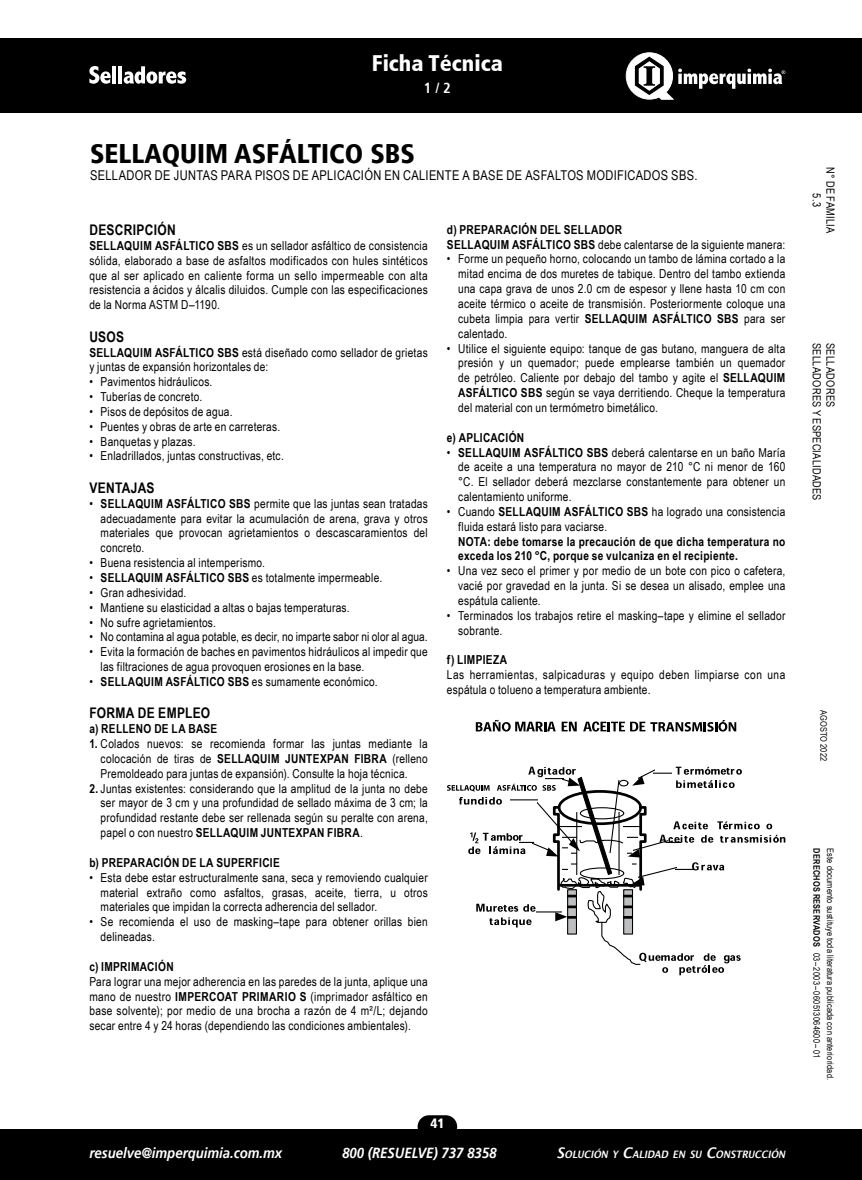
<style>
.page{position:relative;width:862px;height:1180px;background:#fff}
.page>*{position:absolute;margin:0;border:0;box-sizing:border-box;transform-origin:0 0}
.t1{font:900 condensed 27px "Frutiger 77";color:#000}
.t2{font:900 condensed 22.5px "Frutiger 77";color:#fff}
.t3{font:italic 700 14.62px "Frutiger 66";color:#fff;scale:.9 1}
.t4{font:700 14.62px "Arial Narrow";letter-spacing:.02em;color:#000}
.t5{font:700 condensed 14.62px "Frutiger 67";color:#fff}
.t6{font:13.5px "Arial Narrow";letter-spacing:.025em;color:#000}
.t7{font:900 condensed 13.5px "Frutiger 77";color:#fff}
.t8{font:12.38px/14.8px "Arial Narrow";letter-spacing:.02em;color:#000;text-align:justify}
.t9{font:700 12.38px/14.8px "Arial Narrow";letter-spacing:.025em;color:#000}
.t10{font:11.25px/13.5px "Arial Narrow";letter-spacing:.025em;color:#000;text-align:center}
.t11{font:italic 10.35px "Lucida Becker Sans Demi";color:#fff;scale:.9 1}
.t12{font:9px/13.5px "Arial Narrow";letter-spacing:.02em;color:#000}
.t13{font:700 9px "Arial Narrow";letter-spacing:.025em;color:#000}
.s1{font-weight:700}
.s2{font-weight:400}
.s3{font-size:14.62px}
</style>
<div class="page">
<div style="left:0;top:38px;width:861px;height:75px;background:#000"></div>
<div style="left:0;top:1129px;width:861px;height:51px;background:#000"></div>
<div style="left:417px;top:1115px;width:40px;height:23px;background:#000;border-radius:11px"></div>
<svg style="left:625px;top:52px;width:159px;height:48px"></svg>
<svg style="left:89px;top:66px;width:22px;height:18px"></svg>
<hr style="left:112px;top:66px;width:4px;height:17px;background:#fff">
<hr style="left:118px;top:66px;width:4px;height:17px;background:#fff">
<svg style="left:124px;top:66px;width:62px;height:18px"></svg>
<svg style="left:475px;top:720px;width:80px;height:12px"></svg>
<svg style="left:561px;top:722px;width:15px;height:9px"></svg>
<svg style="left:583px;top:720px;width:152px;height:12px"></svg>
<svg style="left:447px;top:766px;width:337px;height:209px"></svg>
<h2 class="t2" style="left:371px;top:50px;width:132px">Ficha Técnica</h2>
<p class="t5" style="left:423px;top:79px;width:28px">1 / 2</p>
<h1 class="t1" style="left:90px;top:138px;width:326px">SELLAQUIM ASFÁLTICO SBS</h1>
<p class="t6" style="left:90px;top:165px;width:608px">SELLADOR DE JUNTAS PARA PISOS DE APLICACIÓN EN CALIENTE A BASE DE ASFALTOS MODIFICADOS SBS.</p>
<p class="t4" style="left:89px;top:219px;width:88px">DESCRIPCIÓN</p>
<p class="t8" style="left:89px;top:238px;width:340px"><span class="s1">SELLAQUIM ASFÁLTICO SBS</span> es un sellador asfáltico de consistencia sólida, elaborado a base de asfaltos modificados con hules sintéticos que al ser aplicado en caliente forma un sello impermeable con alta resistencia a ácidos y álcalis diluidos. Cumple con las especificaciones de la Norma ASTM D–1190.</p>
<p class="t4" style="left:89px;top:325px;width:36px">USOS</p>
<p class="t8" style="left:89px;top:344px;width:340px"><span class="s1">SELLAQUIM ASFÁLTICO SBS</span> está diseñado como sellador de grietas y juntas de expansión horizontales de:</p>
<p class="t8" style="left:89px;top:374px;width:124px">• Pavimentos hidráulicos.</p>
<p class="t8" style="left:89px;top:389px;width:114px">• Tuberías de concreto.</p>
<p class="t8" style="left:89px;top:404px;width:144px">• Pisos de depósitos de agua.</p>
<p class="t8" style="left:89px;top:419px;width:192px">• Puentes y obras de arte en carreteras.</p>
<p class="t8" style="left:89px;top:433px;width:108px">• Banquetas y plazas.</p>
<p class="t8" style="left:89px;top:448px;width:196px">• Enladrillados, juntas constructivas, etc.</p>
<p class="t4" style="left:89px;top:477px;width:67px">VENTAJAS</p>
<p class="t8" style="left:101px;top:495px;width:328px;text-indent:-11px">• <span class="s1">SELLAQUIM ASFÁLTICO SBS</span> permite que las juntas sean tratadas adecuadamente para evitar la acumulación de arena, grava y otros materiales que provocan agrietamientos o descascaramientos del concreto.</p>
<p class="t8" style="left:89px;top:555px;width:177px">• Buena resistencia al intemperismo.</p>
<p class="t8" style="left:89px;top:570px;width:294px">• <span class="s1">SELLAQUIM ASFÁLTICO SBS</span> es totalmente impermeable.</p>
<p class="t8" style="left:89px;top:585px;width:98px">• Gran adhesividad.</p>
<p class="t8" style="left:89px;top:599px;width:262px">• Mantiene su elasticidad a altas o bajas temperaturas.</p>
<p class="t8" style="left:89px;top:614px;width:128px">• No sufre agrietamientos.</p>
<p class="t8" style="left:89px;top:629px;width:339px">• No contamina al agua potable, es decir, no imparte sabor ni olor al agua.</p>
<p class="t8" style="left:101px;top:644px;width:328px;text-indent:-11px">• Evita la formación de baches en pavimentos hidráulicos al impedir que las filtraciones de agua provoquen erosiones en la base.</p>
<p class="t8" style="left:89px;top:674px;width:290px">• <span class="s1">SELLAQUIM ASFÁLTICO SBS</span> es sumamente económico.</p>
<p class="t4" style="left:89px;top:702px;width:122px">FORMA DE EMPLEO</p>
<p class="t9" style="left:89px;top:721px;width:129px">a) RELLENO DE LA BASE</p>
<p class="t8" style="left:101px;top:736px;width:328px;text-indent:-11px"><span class="s1">1.</span> Colados nuevos: se recomienda formar las juntas mediante la colocación de tiras de <span class="s1">SELLAQUIM JUNTEXPAN FIBRA</span> (relleno Premoldeado para juntas de expansión). Consulte la hoja técnica.</p>
<p class="t8" style="left:101px;top:780px;width:328px;text-indent:-11px"><span class="s1">2.</span> Juntas existentes: considerando que la amplitud de la junta no debe ser mayor de 3 cm y una profundidad de sellado máxima de 3 cm; la profundidad restante debe ser rellenada según su peralte con arena, papel o con nuestro <span class="s1">SELLAQUIM JUNTEXPAN FIBRA</span>.</p>
<p class="t9" style="left:89px;top:854px;width:192px">b) PREPARACIÓN DE LA SUPERFICIE</p>
<p class="t8" style="left:101px;top:869px;width:328px;text-indent:-11px">• Esta debe estar estructuralmente sana, seca y removiendo cualquier material extraño como asfaltos, grasas, aceite, tierra, u otros materiales que impidan la correcta adherencia del sellador.</p>
<p class="t8" style="left:101px;top:914px;width:328px;text-indent:-11px">• Se recomienda el uso de masking–tape para obtener orillas bien delineadas.</p>
<p class="t9" style="left:89px;top:958px;width:86px">c) IMPRIMACIÓN</p>
<p class="t8" style="left:89px;top:973px;width:340px">Para lograr una mejor adherencia en las paredes de la junta, aplique una mano de nuestro <span class="s1">IMPERCOAT PRIMARIO S</span> (imprimador asfáltico en base solvente); por medio de una brocha a razón de 4 m²/L; dejando secar entre 4 y 24 horas (dependiendo las condiciones ambientales).</p>
<p class="t9" style="left:446px;top:221px;width:339px">d) PREPARACIÓN DEL SELLADOR<br>SELLAQUIM ASFÁLTICO SBS <span class="s2">debe calentarse de la siguiente manera:</span></p>
<p class="t8" style="left:458px;top:251px;width:328px;text-indent:-11px">• Forme un pequeño horno, colocando un tambo de lámina cortado a la mitad encima de dos muretes de tabique. Dentro del tambo extienda una capa grava de unos 2.0 cm de espesor y llene hasta 10 cm con aceite térmico o aceite de transmisión. Posteriormente coloque una cubeta limpia para vertir <span class="s1">SELLAQUIM ASFÁLTICO SBS</span> para ser calentado.</p>
<p class="t8" style="left:458px;top:340px;width:328px;text-indent:-11px">• Utilice el siguiente equipo: tanque de gas butano, manguera de alta presión y un quemador; puede emplearse también un quemador de petróleo. Caliente por debajo del tambo y agite el <span class="s1">SELLAQUIM ASFÁLTICO SBS</span> según se vaya derritiendo. Cheque la temperatura del material con un termómetro bimetálico.</p>
<p class="t9" style="left:446px;top:429px;width:79px">e) APLICACIÓN</p>
<p class="t8" style="left:458px;top:444px;width:328px;text-indent:-11px">• <span class="s1">SELLAQUIM ASFÁLTICO SBS</span> deberá calentarse en un baño María de aceite a una temperatura no mayor de 210 °C ni menor de 160 °C. El sellador deberá mezclarse constantemente para obtener un calentamiento uniforme.</p>
<p class="t8" style="left:458px;top:504px;width:328px;text-indent:-11px">• Cuando <span class="s1">SELLAQUIM ASFÁLTICO SBS</span> ha logrado una consistencia fluida estará listo para vaciarse.</p>
<p class="t9" style="left:458px;top:533px;width:328px">NOTA: debe tomarse la precaución de que dicha temperatura no exceda los 210 °C, porque se vulcaniza en el recipiente.</p>
<p class="t8" style="left:458px;top:563px;width:328px;text-indent:-11px">• Una vez seco el primer y por medio de un bote con pico o cafetera, vacié por gravedad en la junta. Si se desea un alisado, emplee una espátula caliente.</p>
<p class="t8" style="left:458px;top:608px;width:328px;text-indent:-11px">• Terminados los trabajos retire el masking–tape y elimine el sellador sobrante.</p>
<p class="t9" style="left:446px;top:652px;width:62px">f) LIMPIEZA</p>
<p class="t8" style="left:446px;top:667px;width:340px">Las herramientas, salpicaduras y equipo deben limpiarse con una espátula o tolueno a temperatura ambiente.</p>
<p class="t7" style="left:430px;top:1115px;width:16px">41</p>
<p class="t3" style="left:89px;top:1144px;width:216px">resuelve@imperquimia.com.mx</p>
<p class="t3" style="left:342px;top:1144px;width:173px">800 (RESUELVE) 737 8358</p>
<p class="t11" style="left:556px;top:1148px;width:255px"><span class="s3">S</span>OLUCIÓN Y <span class="s3">C</span>ALIDAD EN SU <span class="s3">C</span>ONSTRUCCIÓN</p>
<p class="t10" style="left:837px;top:167px;width:68px;rotate:90deg">N° DE FAMILIA<br>5.3</p>
<p class="t10" style="left:823px;top:343px;width:159px;rotate:90deg">SELLADORES Y ESPECIALIDADES</p>
<p class="t10" style="left:837px;top:343px;width:66px;rotate:90deg">SELLADORES</p>
<p class="t12" style="left:830px;top:710px;width:53px;rotate:90deg">AGOSTO 2022</p>
<p class="t13" style="left:823px;top:848px;width:100px;rotate:90deg">DERECHOS RESERVADOS</p>
<p class="t12" style="left:836px;top:953px;width:128px;text-indent:-105px;rotate:90deg">Este documento sustituye toda literatura publicada con anterioridad.<br>03–2003– 060513064600–01</p>
</div>
